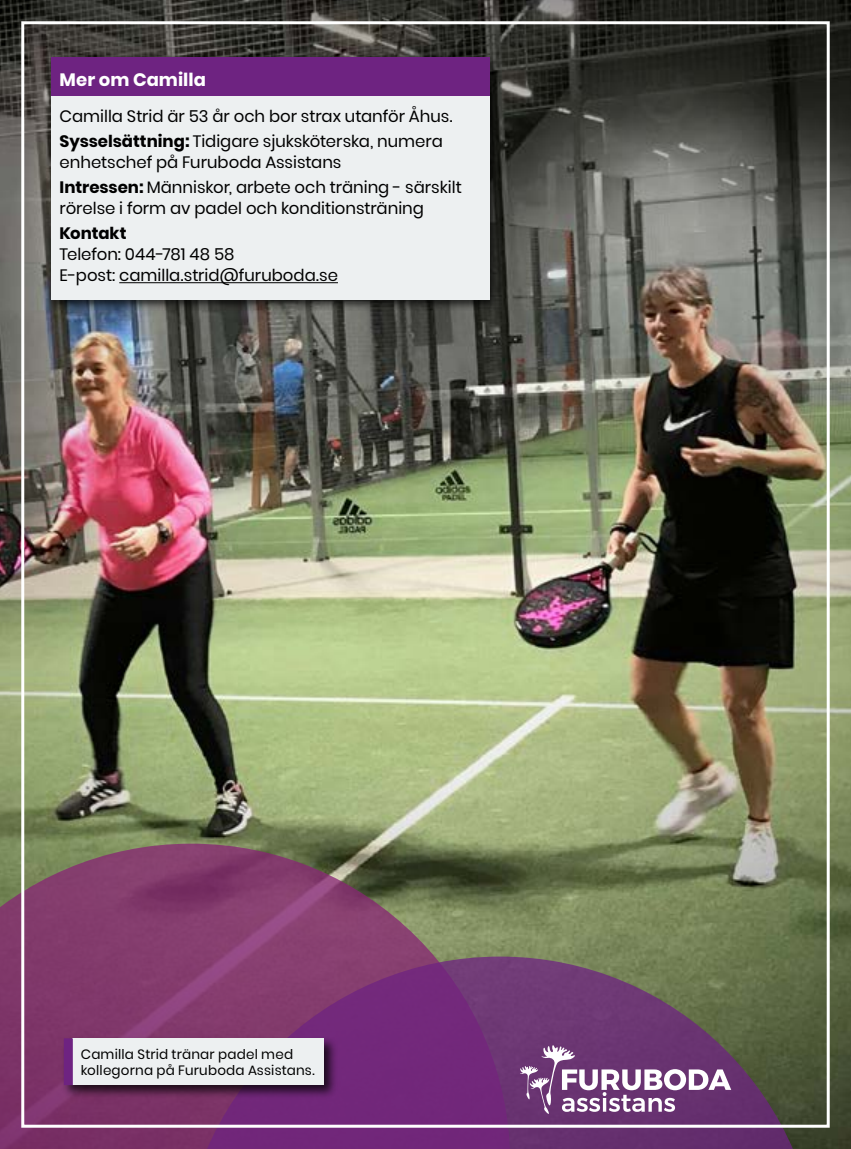
<style>
.page{position:relative;width:851px;height:1149px;background:#fff}
.page>*{position:absolute;margin:0;border:0;box-sizing:border-box;transform-origin:0 0}
.t1{font:700 18px "Poppins";color:#fff}
.t2{font:16.5px/25.2px "Poppins";color:#000}
.t3{font:700 16.5px "Poppins";letter-spacing:-.005em;color:#000}
.t4{font:13.5px/16.2px "Poppins";letter-spacing:.015em;color:#000}
.s1{font-weight:700}
</style>
<div class="page">
<img style="left:0;top:0;width:850px;height:1148px">
<svg style="left:0;top:843px;width:510px;height:305px;background:#7d4b67"></svg>
<svg style="left:181px;top:956px;width:638px;height:192px;background:#71406d"></svg>
<div style="left:62px;top:1036px;width:276px;height:63px;background:#000;opacity:.75"></div>
<div style="left:72px;top:1037px;width:251px;height:47px;background:#edf0f1"></div>
<div style="left:64px;top:1037px;width:9px;height:47px;background:#6e2381"></div>
<svg style="left:519px;top:1044px;width:212px;height:69px"></svg>
<div style="left:46px;top:52px;width:455px;height:258px;background:#000;opacity:.75"></div>
<div style="left:51px;top:87px;width:438px;height:213px;background:#edf0f1"></div>
<hr style="left:119px;top:282px;width:219px;height:1px;background:#000">
<div style="left:51px;top:57px;width:438px;height:39px;background:#6e2381"></div>
<p class="t1" style="left:60px;top:69px;width:148px">Mer om Camilla</p>
<p class="t2" style="left:60px;top:103px;width:394px">Camilla Strid är 53 år och bor strax utanför Åhus.<br><span class="s1">Sysselsättning:</span> Tidigare sjuksköterska, numera</p>
<p class="t2" style="left:60px;top:149px;width:404px">enhetschef på Furuboda Assistans<br><span class="s1">Intressen:</span> Människor, arbete och träning - särskilt</p>
<p class="t2" style="left:60px;top:196px;width:366px">rörelse i form av padel och konditionsträning</p>
<p class="t3" style="left:60px;top:224px;width:68px">Kontakt</p>
<p class="t2" style="left:60px;top:244px;width:280px;line-height:21px">Telefon: 044-781 48 58<br>E-post: camilla.strid@furuboda.se</p>
<p class="t4" style="left:81px;top:1045px;width:235px">Camilla Strid tränar padel med kollegorna på Furuboda Assistans.</p>
</div>
